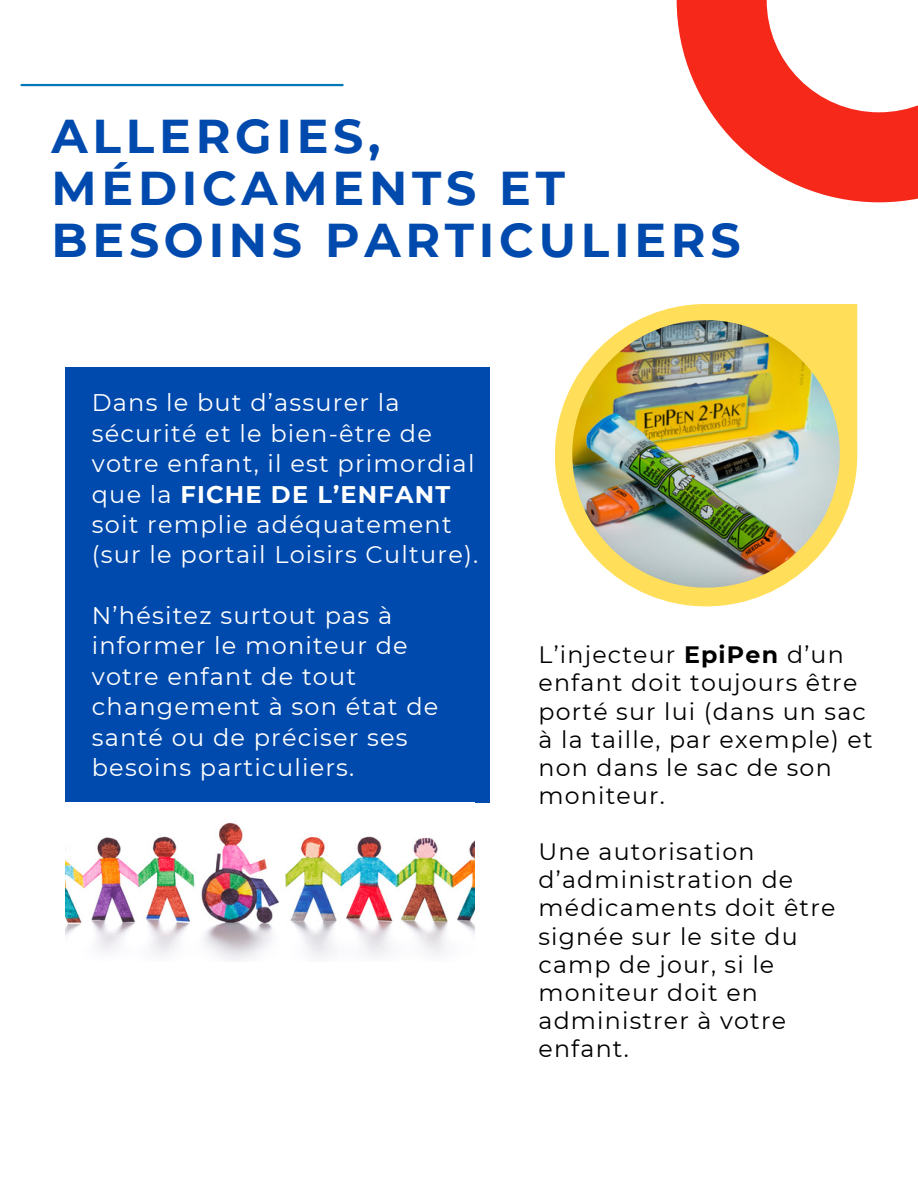
<style>
.page{position:relative;width:918px;height:1188px;background:#fff}
.page>*{position:absolute;margin:0;border:0;box-sizing:border-box;transform-origin:0 0}
.t1{font:700 47.4px/51.8px "Montserrat";letter-spacing:.1em;color:#004aad}
.t2{font:24px/30.3px "Montserrat";letter-spacing:.05em;color:#fff}
.t3{font:23.7px/28.2px "Montserrat";letter-spacing:.05em;color:#000}
.s1{font-weight:700}
</style>
<div class="page">
<hr style="left:21px;top:84px;width:322px;height:2px;background:#0077b6">
<div style="left:66px;top:367px;width:424px;height:435px;background:#004aad"></div>
<svg style="left:677px;top:0;width:241px;height:202px;fill:#f52819"></svg>
<svg style="left:555px;top:304px;width:302px;height:302px"></svg>
<img style="left:572px;top:320px;width:268px;height:267px">
<img style="left:66px;top:822px;width:408px;height:139px">
<p class="t1" style="left:52px;top:110px;width:691px">ALLERGIES,<br>MÉDICAMENTS ET<br>BESOINS PARTICULIERS</p>
<h1 class="t2" style="left:92px;top:388px;width:388px">Dans le but d’assurer la sécurité et le bien-être de votre enfant, il est primordial que la <span class="s1">FICHE DE L’ENFANT </span>soit remplie adéquatement (sur le portail Loisirs Culture).</h1>
<p class="t2" style="left:92px;top:600px;width:348px">N’hésitez surtout pas à informer le moniteur de votre enfant de tout changement à son état de santé ou de préciser ses besoins particuliers.</p>
<p class="t3" style="left:539px;top:641px;width:336px">L’injecteur <span class="s1">EpiPen</span> d’un enfant doit toujours être porté sur lui (dans un sac à la taille, par exemple) et non dans le sac de son moniteur.</p>
<p class="t3" style="left:539px;top:838px;width:298px">Une autorisation d’administration de médicaments doit être signée sur le site du camp de jour, si le moniteur doit en administrer à votre enfant.</p>
</div>
